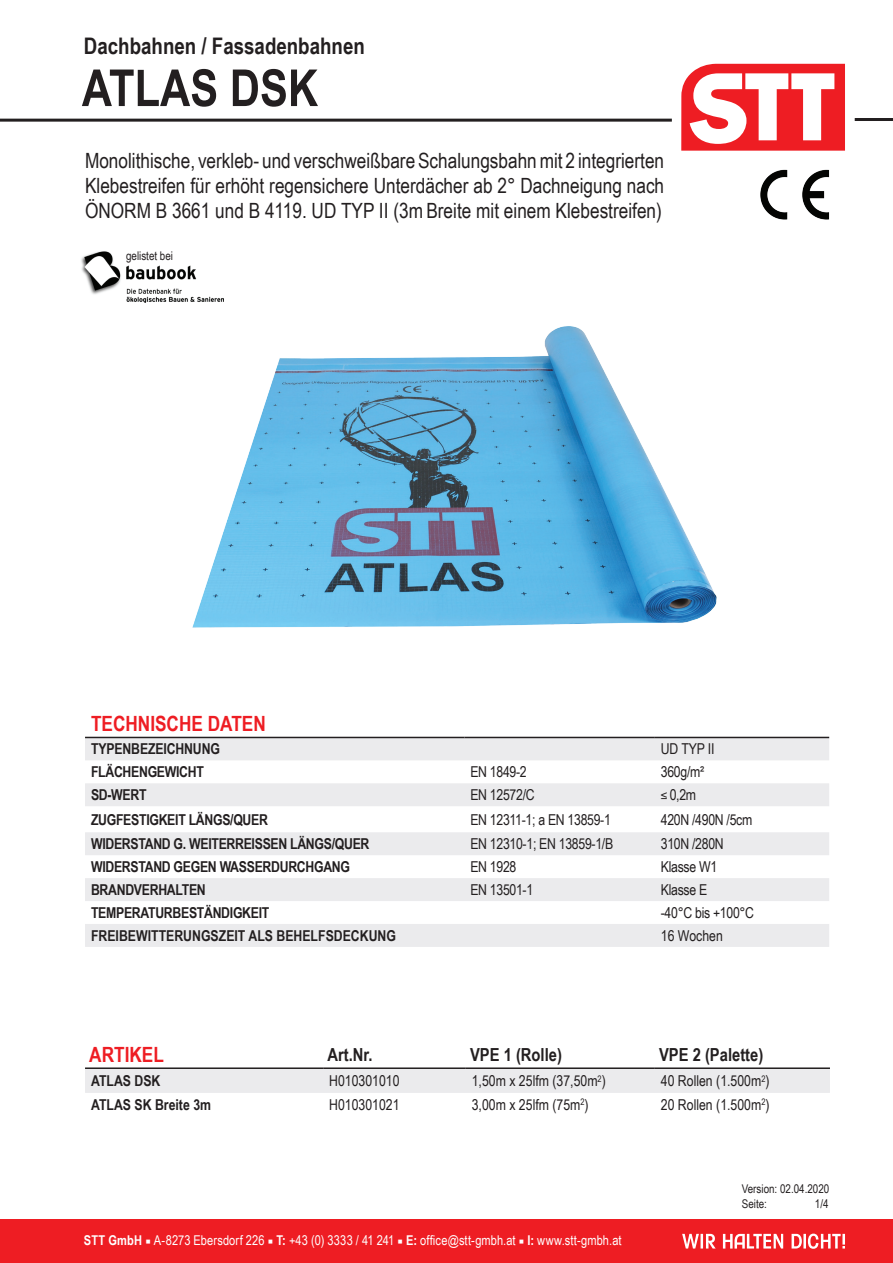
<style>
.page{position:relative;width:893px;height:1263px;background:#fff}
.page>*{position:absolute;margin:0;border:0;box-sizing:border-box;transform-origin:0 0}
.t1{font:700 51px "Arial Narrow";color:#231f20}
.t2{font:700 22.8px "Arial Narrow";color:#231f20}
.t3{font:21px/25.2px "Arial Narrow";color:#231f20;text-align:justify}
.t4{font:700 21px "Arial Narrow";color:#ee1d23}
.t5{font:700 18px "Arial Narrow";color:#231f20}
.t6{font:700 15px "Arial Narrow";letter-spacing:-.02em;color:#231f20}
.t7{font:15px "Arial Narrow";letter-spacing:-.02em;color:#231f20}
.t8{font:15px "Arial Narrow";color:#231f20}
.t9{font:700 15px "Arial Narrow";color:#231f20}
.t10{font:13.5px "Arial Narrow";letter-spacing:.01em;color:#fff}
.t11{font:12px/15px "Arial Narrow";color:#231f20}
.s1{font-size:12px}
.s2{font-weight:700}
.s3{font-family:"Minion Pro"}
</style>
<div class="page">
<svg style="left:85px;top:738px;width:744px;height:209px;fill:#ebebed"></svg>
<hr style="left:85px;top:737px;width:379px;height:1px;background:#231f20">
<hr style="left:464px;top:737px;width:191px;height:1px;background:#231f20">
<hr style="left:655px;top:737px;width:174px;height:1px;background:#231f20">
<div style="left:85px;top:1069px;width:745px;height:24px;background:#ebebed"></div>
<hr style="left:85px;top:1067px;width:238px;height:2px;background:#231f20">
<hr style="left:323px;top:1067px;width:143px;height:2px;background:#231f20">
<hr style="left:466px;top:1067px;width:189px;height:2px;background:#231f20">
<hr style="left:655px;top:1067px;width:175px;height:2px;background:#231f20">
<hr style="left:0;top:119px;width:672px;height:3px;background:#231f20">
<hr style="left:855px;top:118px;width:38px;height:3px;background:#231f20">
<img style="left:760px;top:169px;width:70px;height:51px">
<img style="left:81px;top:251px;width:143px;height:51px">
<img style="left:192px;top:326px;width:525px;height:302px">
<svg style="left:681px;top:64px;width:164px;height:87px"></svg>
<div style="left:0;top:1219px;width:893px;height:44px;background:#ee1d23"></div>
<svg style="left:682px;top:1233px;width:163px;height:16px"></svg>
<h2 class="t2" style="left:84px;top:29px;width:282px">DACHBAHNEN / FASSADENBAHNEN</h2>
<h1 class="t1" style="left:82px;top:49px;width:238px">ATLAS DSK</h1>
<h3 class="t3" style="left:85px;top:147px;width:581px">Monolithische, verkleb- und verschweißbare Schalungsbahn mit 2 integrierten Klebestreifen für erhöht regensichere Unterdächer ab 2° Dachneigung nach ÖNORM B 3661 und B 4119. UD TYP II (3m Breite mit einem Klebestreifen)</h3>
<p class="t11" style="left:126px;top:248px;width:49px">gelistet bei</p>
<h3 class="t4" style="left:91px;top:708px;width:176px">TECHNISCHE DATEN</h3>
<p class="t6" style="left:91px;top:738px;width:130px">TYPENBEZEICHNUNG</p>
<p class="t7" style="left:661px;top:738px;width:55px">UD TYP II</p>
<p class="t6" style="left:91px;top:761px;width:114px">FLÄCHENGEWICHT</p>
<p class="t7" style="left:470px;top:761px;width:58px">EN 1849-2</p>
<p class="t7" style="left:661px;top:761px;width:45px">360g/m²</p>
<p class="t6" style="left:91px;top:784px;width:57px">SD-WERT</p>
<p class="t7" style="left:470px;top:784px;width:66px">EN 12572/C</p>
<p class="t7" style="left:661px;top:784px;width:37px"><span class="s1">≤</span> 0,2m</p>
<p class="t6" style="left:91px;top:808px;width:178px">ZUGFESTIGKEIT LÄNGS/QUER</p>
<p class="t7" style="left:470px;top:808px;width:142px">EN 12311-1; a EN 13859-1</p>
<p class="t7" style="left:661px;top:808px;width:93px">420N /490N /5cm</p>
<p class="t6" style="left:91px;top:832px;width:280px">WIDERSTAND G. WEITERREISSEN LÄNGS/QUER</p>
<p class="t7" style="left:470px;top:833px;width:144px">EN 12310-1; EN 13859-1/B</p>
<p class="t7" style="left:661px;top:833px;width:64px">310N /280N</p>
<p class="t6" style="left:91px;top:855px;width:261px">WIDERSTAND GEGEN WASSERDURCHGANG</p>
<p class="t7" style="left:470px;top:856px;width:48px">EN 1928</p>
<p class="t7" style="left:661px;top:856px;width:58px">Klasse W1</p>
<p class="t6" style="left:91px;top:878px;width:116px">BRANDVERHALTEN</p>
<p class="t7" style="left:470px;top:879px;width:64px">EN 13501-1</p>
<p class="t7" style="left:661px;top:879px;width:48px">Klasse E</p>
<p class="t6" style="left:91px;top:901px;width:34px">TEMPERATURBESTÄNDIGKEIT</p>
<p class="t7" style="left:661px;top:902px;width:95px">-40°C bis +100°C</p>
<p class="t6" style="left:91px;top:924px;width:9px">FREIBEWITTERUNGSZEIT</p>
<p class="t6" style="left:248px;top:924px;width:9px">ALS</p>
<p class="t6" style="left:276px;top:924px;width:10px">BEHELFSDECKUNG</p>
<p class="t8" style="left:661px;top:924px;width:64px">16 Wochen</p>
<h3 class="t4" style="left:89px;top:1038px;width:76px">ARTIKEL</h3>
<p class="t5" style="left:327px;top:1040px;width:47px">ART.NR.</p>
<p class="t5" style="left:470px;top:1040px;width:93px">VPE 1 (ROLLE)</p>
<p class="t5" style="left:659px;top:1040px;width:106px">VPE 2 (PALETTE)</p>
<p class="t9" style="left:91px;top:1069px;width:71px">ATLAS DSK</p>
<p class="t8" style="left:329px;top:1070px;width:72px">H010301010</p>
<p class="t8" style="left:472px;top:1070px;width:136px">1,50m x 25lfm (37,50m<sup>2</sup>)</p>
<p class="t8" style="left:661px;top:1070px;width:110px">40 Rollen (1.500m<sup>2</sup>)</p>
<p class="t9" style="left:91px;top:1093px;width:122px">ATLAS SK BREITE 3M</p>
<p class="t8" style="left:329px;top:1093px;width:72px">H010301021</p>
<p class="t8" style="left:472px;top:1093px;width:118px">3,00m x 25lfm (75m<sup>2</sup>)</p>
<p class="t8" style="left:661px;top:1093px;width:110px">20 Rollen (1.500m<sup>2</sup>)</p>
<p class="t10" style="left:84px;top:1230px;width:539px"><span class="s2">STT GMBH</span> <span class="s3">■</span> A-8273 Ebersdorf 226 <span class="s3">■</span> <span class="s2">T:</span> +43 (0) 3333 / 41 241 <span class="s3">■</span> <span class="s2">E:</span> office@stt-gmbh.at <span class="s3">■</span> <span class="s2">I:</span> www.stt-gmbh.at</p>
<p class="t11" style="left:742px;top:1181px;width:89px">Version: 02.04.2020<br>Seite:</p>
<p class="t11" style="left:815px;top:1196px;width:15px">1/4</p>
</div>
